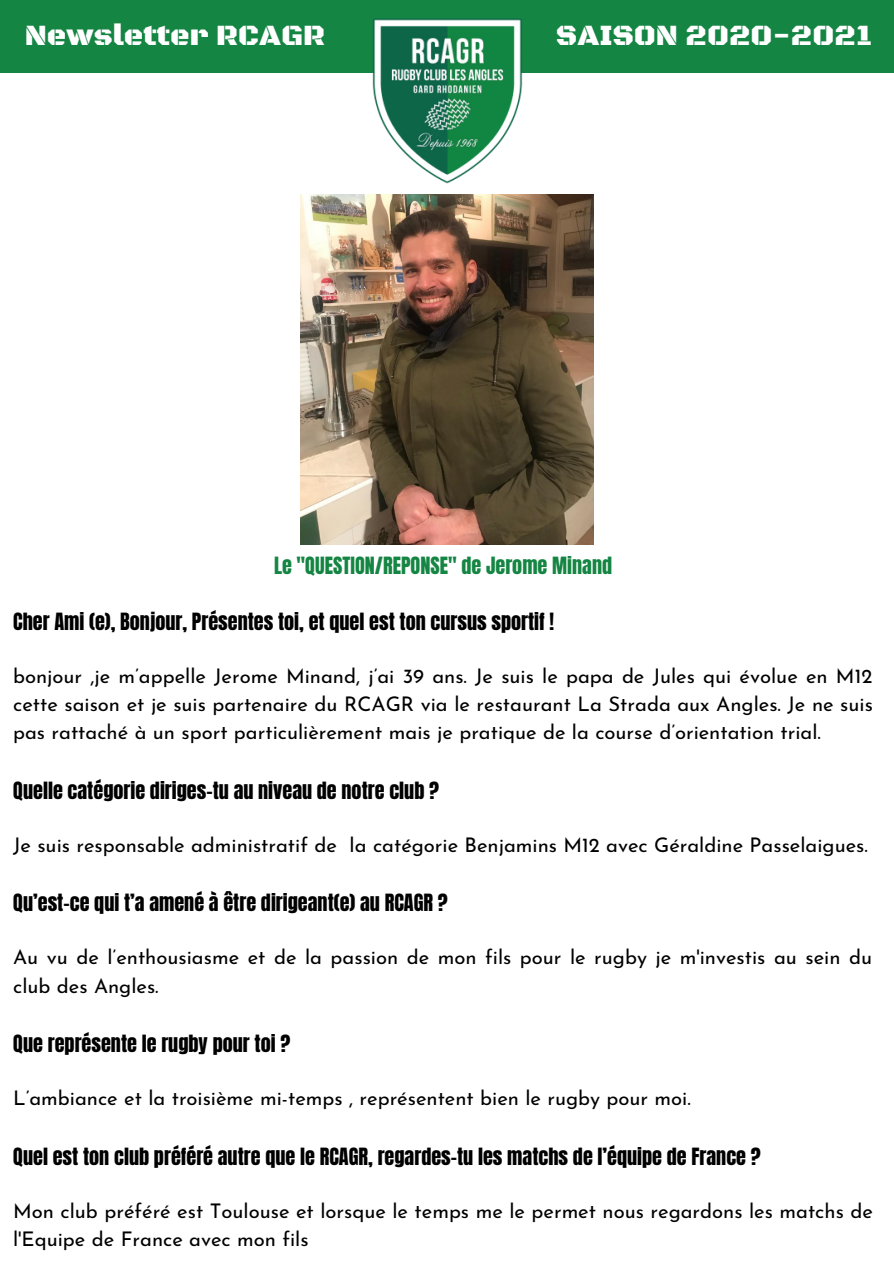
<style>
.page{position:relative;width:894px;height:1264px;background:#fff}
.page>*{position:absolute;margin:0;border:0;box-sizing:border-box;transform-origin:0 0}
.t1{font:30px "Black Ops One";color:#fff}
.t2{font:20.25px/28px "Josefin Sans";color:#000}
.t3{font:20.25px "Anton";color:#000}
.t4{font:20.25px "Anton";color:#158543}
</style>
<div class="page">
<div style="left:0;top:0;width:893px;height:73px;background:#158543"></div>
<img style="left:372px;top:19px;width:150px;height:164px">
<img style="left:301px;top:194px;width:292px;height:350px">
<p class="t1" style="left:25px;top:17px;width:301px">Newsletter RCAGR</p>
<p class="t1" style="left:555px;top:17px;width:318px">SAISON 2020-2021</p>
<p class="t4" style="left:274px;top:550px;width:339px">Le "QUESTION/REPONSE" de Jerome Minand</p>
<p class="t3" style="left:13px;top:607px;width:542px">Cher Ami (e), Bonjour, Présentes toi, et quel est ton cursus sportif !</p>
<p class="t2" style="left:13px;top:664px;width:861px;text-align:justify">bonjour ,je m’appelle Jerome Minand, j’ai 39 ans. Je suis le papa de Jules qui évolue en M12 cette saison et je suis partenaire du RCAGR via le restaurant La Strada aux Angles. Je ne suis pas rattaché à un sport particulièrement mais je pratique de la course d’orientation trial.</p>
<p class="t3" style="left:13px;top:775px;width:427px">Quelle catégorie diriges-tu au niveau de notre club ?</p>
<p class="t2" style="left:13px;top:832px;width:856px">Je suis responsable administratif de la catégorie Benjamins M12 avec Géraldine Passelaigues.</p>
<p class="t3" style="left:13px;top:888px;width:436px">Qu’est-ce qui t’a amené à être dirigeant(e) au RCAGR ?</p>
<p class="t2" style="left:13px;top:945px;width:860px">Au vu de l’enthousiasme et de la passion de mon fils pour le rugby je m'investis au sein du club des Angles.</p>
<p class="t3" style="left:13px;top:1028px;width:278px">Que représente le rugby pour toi ?</p>
<p class="t2" style="left:13px;top:1085px;width:679px">L’ambiance et la troisième mi-temps , représentent bien le rugby pour moi.</p>
<p class="t3" style="left:13px;top:1141px;width:749px">Quel est ton club préféré autre que le RCAGR, regardes-tu les matchs de l’équipe de France ?</p>
<p class="t2" style="left:13px;top:1198px;width:861px">Mon club préféré est Toulouse et lorsque le temps me le permet nous regardons les matchs de l'Equipe de France avec mon fils</p>
</div>
